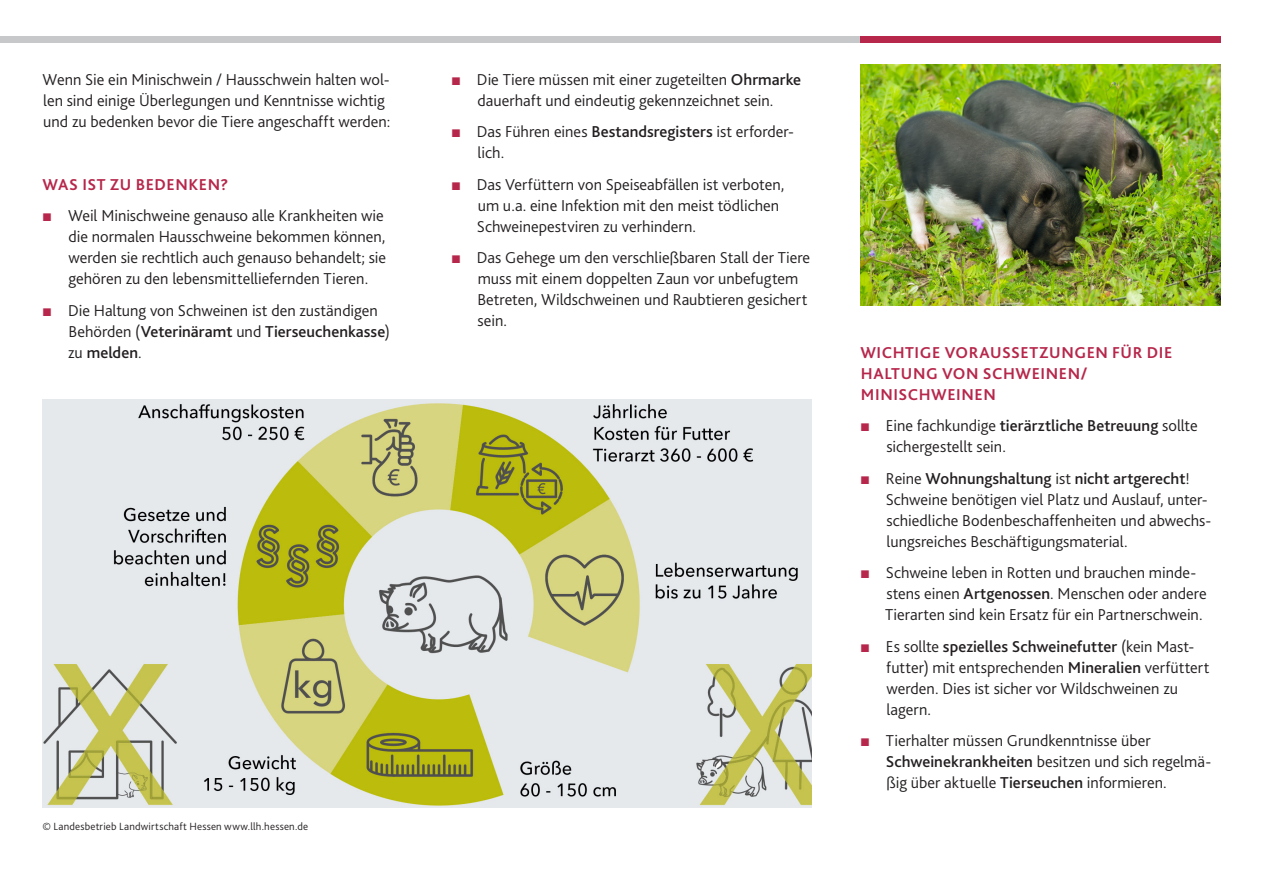
<style>
.page{position:relative;width:1263px;height:893px;background:#fff}
.page>*{position:absolute;margin:0;border:0;box-sizing:border-box;transform-origin:0 0}
.Aufzählung{font:300 16.5px/21px "Bliss 2";color:#231f20}
.Fließtext{font:300 16.5px/21px "Bliss 2";color:#231f20}
.Überschrift_Text_Versalien{font:700 16.5px/21px "Bliss 2";letter-spacing:.035em;color:#b6274b}
.Fließtext-2{font:300 10.95px "Bliss 2";letter-spacing:.015em;color:#231f20}
.s1{font-family:"Arial";font-weight:400;color:#b6274b}
.s2{font-weight:500}
</style>
<div class="page">
<img style="left:43px;top:400px;width:768px;height:408px">
<img style="left:860px;top:65px;width:361px;height:240px">
<div style="left:0;top:36px;width:860px;height:7px;background:#c7c8ca"></div>
<div style="left:860px;top:36px;width:360px;height:7px;background:#b6274b"></div>
<p class="Fließtext" style="left:43px;top:68px;width:349px">Wenn Sie ein Minischwein / Hausschwein halten wol&shy;len sind einige Überlegungen und Kenntnisse wichtig und zu bedenken bevor die Tiere angeschafft werden:</p>
<p class="Überschrift_Text_Versalien" style="left:43px;top:173px;width:187px">WAS IST ZU BEDENKEN?</p>
<p class="Aufzählung" style="left:68px;top:205px;width:319px;text-indent:-26px"><span class="s1">■</span> Weil Minischweine genauso alle Krankheiten wie die normalen Hausschweine bekommen können, werden sie rechtlich auch genauso behandelt; sie gehören zu den lebensmittelliefernden Tieren.</p>
<p class="Aufzählung" style="left:68px;top:299px;width:323px;text-indent:-26px"><span class="s1">■</span> Die Haltung von Schweinen ist den zuständigen<br>Behörden (<span class="s2">Veterinäramt</span> und <span class="s2">Tierseuchenkasse</span>) zu <span class="s2">melden</span>.</p>
<p class="Fließtext-2" style="left:43px;top:819px;width:267px">© Landesbetrieb Landwirtschaft Hessen www.llh.hessen.de</p>
<p class="Aufzählung" style="left:451px;top:68px;width:351px;text-align:center"><span class="s1">■</span> Die Tiere müssen mit einer zugeteilten <span class="s2">Ohrmarke </span>dauerhaft und eindeutig gekennzeichnet sein.</p>
<p class="Aufzählung" style="left:478px;top:121px;width:318px;text-indent:-26px"><span class="s1">■</span> Das Führen eines <span class="s2">Bestandsregisters</span> ist erforder&shy;lich.</p>
<p class="Aufzählung" style="left:477px;top:173px;width:309px;text-indent:-26px"><span class="s1">■</span> Das Verfüttern von Speiseabfällen ist verboten, um u.a. eine Infektion mit den meist tödlichen<br>Schweinepestviren zu verhindern.</p>
<p class="Aufzählung" style="left:477px;top:247px;width:334px;text-indent:-26px"><span class="s1">■</span> Das Gehege um den verschließbaren Stall der Tiere muss mit einem doppelten Zaun vor unbefugtem Betreten, Wildschweinen und Raubtieren gesichert sein.</p>
<p class="Überschrift_Text_Versalien" style="left:860px;top:341px;width:314px">WICHTIGE VORAUSSETZUNGEN FÜR DIE<br>HALTUNG VON SCHWEINEN/<br>MINISCHWEINEN</p>
<p class="Aufzählung" style="left:886px;top:415px;width:313px;text-indent:-26px"><span class="s1">■</span> Eine fachkundige <span class="s2">tierärztliche Betreuung</span> sollte sichergestellt sein.</p>
<p class="Aufzählung" style="left:886px;top:467px;width:327px;text-indent:-26px"><span class="s1">■</span> Reine <span class="s2">Wohnungshaltung</span> ist <span class="s2">nicht artgerecht</span>!<br>Schweine benötigen viel Platz und Auslauf, unter&shy;schiedliche Bodenbeschaffenheiten und abwechs&shy;lungsreiches Beschäftigungsmaterial.</p>
<p class="Aufzählung" style="left:885px;top:562px;width:323px;text-indent:-25px"><span class="s1">■</span> Schweine leben in Rotten und brauchen minde&shy;stens einen <span class="s2">Artgenossen</span>. Menschen oder andere<br>Tierarten sind kein Ersatz für ein Partnerschwein.</p>
<p class="Aufzählung" style="left:886px;top:635px;width:325px;text-indent:-26px"><span class="s1">■</span> Es sollte <span class="s2">spezielles Schweinefutter</span> (kein Mast&shy;futter) mit entsprechenden <span class="s2">Mineralien</span> verfüttert werden. Dies ist sicher vor Wildschweinen zu lagern.</p>
<p class="Aufzählung" style="left:886px;top:730px;width:327px;text-indent:-26px"><span class="s1">■</span> Tierhalter müssen Grundkenntnisse über<br><span class="s2">Schweinekrankheiten</span> besitzen und sich regelmä&shy;ßig über aktuelle <span class="s2">Tierseuchen</span> informieren.</p>
</div>
